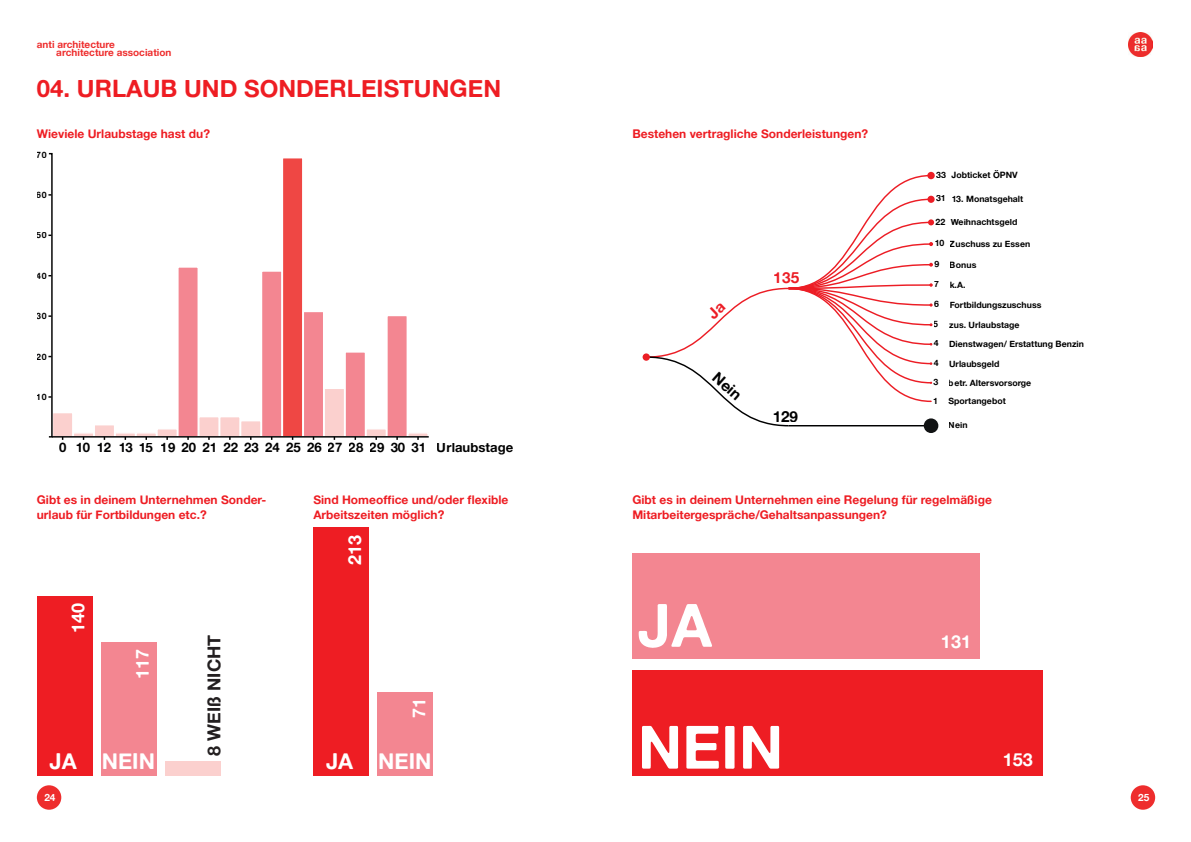
<style>
.page{position:relative;width:1191px;height:842px;background:#fff}
.page>*{position:absolute;margin:0;border:0;box-sizing:border-box;transform-origin:0 0}
.t1{font:60px "Alte Haas Grotesk Bold";color:#fff}
.t2{font:24px "Alte Haas Grotesk Bold";color:#ee1d23}
.t3{font:22px "Alte Haas Grotesk Bold";color:#fff}
.t4{font:18px "Alte Haas Grotesk Bold";color:#fff}
.t5{font:18px "Alte Haas Grotesk Bold";color:#231f20}
.t6{font:15.3px "Alte Haas Grotesk Bold";color:#000001}
.t7{font:15.3px "Alte Haas Grotesk Bold";color:#ec1d25}
.t8{font:13.1px "Alte Haas Grotesk Bold";color:#000001}
.t9{font:12px/14.4px "Alte Haas Grotesk Bold";color:#ee1d23}
.t10{font:10px/8px "Alte Haas Grotesk Bold";color:#ee2d2d}
.t11{font:10px "Alte Haas Grotesk Bold";color:#fff}
.t12{font:8.8px/19px "Alte Haas Grotesk Bold";color:#000001}
</style>
<div class="page">
<div style="left:1130px;top:785px;width:25px;height:25px;background:#ee2d2d;border-radius:50%"></div>
<div style="left:37px;top:785px;width:24px;height:25px;background:#ee2d2d;border-radius:50%"></div>
<img style="left:1128px;top:32px;width:24px;height:25px">
<div style="left:52px;top:413px;width:21px;height:24px;background:#fbd0ce"></div>
<div style="left:52px;top:412px;width:22px;height:26px;border:1px solid #fff"></div>
<hr style="left:73px;top:433px;width:21px;height:4px;background:#fbd0ce">
<div style="left:73px;top:432px;width:21px;height:6px;border:1px solid #fff"></div>
<div style="left:94px;top:425px;width:21px;height:12px;background:#fbd0ce"></div>
<div style="left:93px;top:424px;width:22px;height:14px;border:1px solid #fff"></div>
<hr style="left:115px;top:433px;width:21px;height:4px;background:#fbd0ce">
<div style="left:114px;top:432px;width:22px;height:6px;border:1px solid #fff"></div>
<hr style="left:136px;top:433px;width:20px;height:4px;background:#fbd0ce">
<div style="left:135px;top:432px;width:22px;height:6px;border:1px solid #fff"></div>
<div style="left:157px;top:429px;width:20px;height:8px;background:#fbd0ce"></div>
<div style="left:156px;top:428px;width:22px;height:10px;border:1px solid #fff"></div>
<div style="left:178px;top:267px;width:20px;height:170px;background:#f38691"></div>
<div style="left:177px;top:266px;width:22px;height:172px;border:1px solid #fff"></div>
<div style="left:199px;top:417px;width:20px;height:20px;background:#fbd0ce"></div>
<div style="left:198px;top:416px;width:22px;height:22px;border:1px solid #fff"></div>
<div style="left:220px;top:417px;width:20px;height:20px;background:#fbd0ce"></div>
<div style="left:219px;top:416px;width:22px;height:22px;border:1px solid #fff"></div>
<div style="left:240px;top:421px;width:21px;height:16px;background:#fbd0ce"></div>
<div style="left:240px;top:420px;width:22px;height:18px;border:1px solid #fff"></div>
<div style="left:261px;top:271px;width:21px;height:166px;background:#f38691"></div>
<div style="left:261px;top:270px;width:22px;height:168px;border:1px solid #fff"></div>
<div style="left:282px;top:158px;width:21px;height:279px;background:#ef4744"></div>
<div style="left:282px;top:157px;width:21px;height:281px;border:1px solid #fff"></div>
<div style="left:303px;top:311px;width:21px;height:126px;background:#f38691"></div>
<div style="left:302px;top:311px;width:22px;height:127px;border:1px solid #fff"></div>
<div style="left:324px;top:388px;width:20px;height:49px;background:#fbd0ce"></div>
<div style="left:323px;top:388px;width:22px;height:50px;border:1px solid #fff"></div>
<div style="left:345px;top:352px;width:20px;height:85px;background:#f38691"></div>
<div style="left:344px;top:351px;width:22px;height:87px;border:1px solid #fff"></div>
<div style="left:366px;top:429px;width:20px;height:8px;background:#fbd0ce"></div>
<div style="left:365px;top:428px;width:22px;height:10px;border:1px solid #fff"></div>
<div style="left:387px;top:315px;width:20px;height:122px;background:#f38691"></div>
<div style="left:386px;top:315px;width:22px;height:123px;border:1px solid #fff"></div>
<hr style="left:408px;top:433px;width:20px;height:4px;background:#fbd0ce">
<div style="left:407px;top:432px;width:22px;height:6px;border:1px solid #fff"></div>
<hr style="left:52px;top:436px;width:377px;height:2px;background:#000001">
<div style="left:48px;top:153px;width:5px;height:285px;border:1px solid #000001"></div>
<div style="left:101px;top:642px;width:56px;height:133px;background:#f38691"></div>
<div style="left:37px;top:596px;width:56px;height:179px;background:#ee1d23"></div>
<div style="left:165px;top:761px;width:56px;height:14px;background:#fbd0ce"></div>
<svg style="left:642px;top:353px;width:8px;height:8px"></svg>
<div style="left:923px;top:418px;width:15px;height:15px;background:#111314;border-radius:50%"></div>
<div style="left:632px;top:670px;width:410px;height:105px;background:#ee1d23"></div>
<div style="left:632px;top:553px;width:348px;height:105px;background:#f38691"></div>
<div style="left:377px;top:692px;width:56px;height:83px;background:#f38691"></div>
<div style="left:313px;top:527px;width:56px;height:248px;background:#ee1d23"></div>
<svg style="left:645px;top:174px;width:289px;height:253px"></svg>
<p class="t10" style="left:56px;top:41px;width:117px;text-indent:-19px">anti architecture architecture association</p>
<h2 class="t2" style="left:37px;top:74px;width:466px">04. URLAUB UND SONDERLEISTUNGEN</h2>
<p class="t9" style="left:37px;top:126px;width:175px">Wieviele Urlaubstage hast du?</p>
<p class="t12" style="left:37px;top:145px;width:11px">70</p>
<p class="t12" style="left:37px;top:185px;width:11px">60</p>
<p class="t12" style="left:37px;top:226px;width:11px">50</p>
<p class="t12" style="left:37px;top:266px;width:11px">40</p>
<p class="t12" style="left:37px;top:306px;width:11px">30</p>
<p class="t12" style="left:37px;top:347px;width:11px">20</p>
<p class="t12" style="left:37px;top:387px;width:11px">10</p>
<p class="t8" style="left:59px;top:439px;width:456px">0 10 12 13 15 19 20 21 22 23 24 25 26 27 28 29 30 31 Urlaubstage</p>
<p class="t9" style="left:37px;top:492px;width:231px">Gibt es in deinem Unternehmen Sonder&shy;urlaub für Fortbildungen etc.?</p>
<h3 class="t4" style="left:67px;top:633px;width:32px;rotate:-90deg">140</h3>
<h3 class="t4" style="left:131px;top:679px;width:32px;rotate:-90deg">117</h3>
<h3 class="t3" style="left:50px;top:748px;width:107px">JA NEIN</h3>
<h3 class="t5" style="left:203px;top:756px;width:123px;rotate:-90deg">8 WEIß NICHT</h3>
<p class="t9" style="left:313px;top:492px;width:197px">Sind Homeoffice und/oder flexible<br>Arbeitszeiten möglich?</p>
<h3 class="t4" style="left:343px;top:565px;width:32px;rotate:-90deg">213</h3>
<h3 class="t4" style="left:408px;top:718px;width:22px;rotate:-90deg">71</h3>
<h3 class="t3" style="left:326px;top:748px;width:107px">JA NEIN</h3>
<p class="t9" style="left:632px;top:126px;width:237px">Bestehen vertragliche Sonderleistungen?</p>
<p class="t7" style="left:773px;top:268px;width:27px">135</p>
<p class="t6" style="left:721px;top:368px;width:35px;rotate:42deg">Nein</p>
<p class="t6" style="left:772px;top:407px;width:27px">129</p>
<p class="t12" style="left:936px;top:166px;width:83px">33 Jobticket ÖPNV</p>
<p class="t12" style="left:936px;top:189px;width:89px">31 13. Monatsgehalt</p>
<p class="t12" style="left:935px;top:212px;width:83px">22 Weihnachtsgeld</p>
<p class="t12" style="left:934px;top:234px;width:97px">10 Zuschuss zu Essen</p>
<p class="t12" style="left:934px;top:255px;width:43px">9 Bonus</p>
<p class="t12" style="left:934px;top:275px;width:33px">7 k.A.</p>
<p class="t12" style="left:934px;top:295px;width:109px">6 Fortbildungszuschuss</p>
<p class="t12" style="left:934px;top:315px;width:87px">5 zus. Urlaubstage</p>
<p class="t12" style="left:933px;top:334px;width:152px">4 Dienstwagen/ Erstattung Benzin<br>4 Urlaubsgeld<br>3 betr. Altersvorsorge<br>1 Sportangebot</p>
<p class="t12" style="left:948px;top:416px;width:20px">Nein</p>
<p class="t9" style="left:632px;top:492px;width:361px">Gibt es in deinem Unternehmen eine Regelung für regelmäßige<br>Mitarbeitergespräche/Gehaltsanpassungen?</p>
<h1 class="t1" style="left:638px;top:588px;width:76px">JA</h1>
<h1 class="t1" style="left:638px;top:710px;width:147px">NEIN</h1>
<h3 class="t4" style="left:941px;top:631px;width:32px">131</h3>
<h3 class="t4" style="left:1002px;top:748px;width:32px">153</h3>
<p class="t11" style="left:44px;top:791px;width:13px">24</p>
<p class="t11" style="left:1138px;top:791px;width:13px">25</p>
</div>
